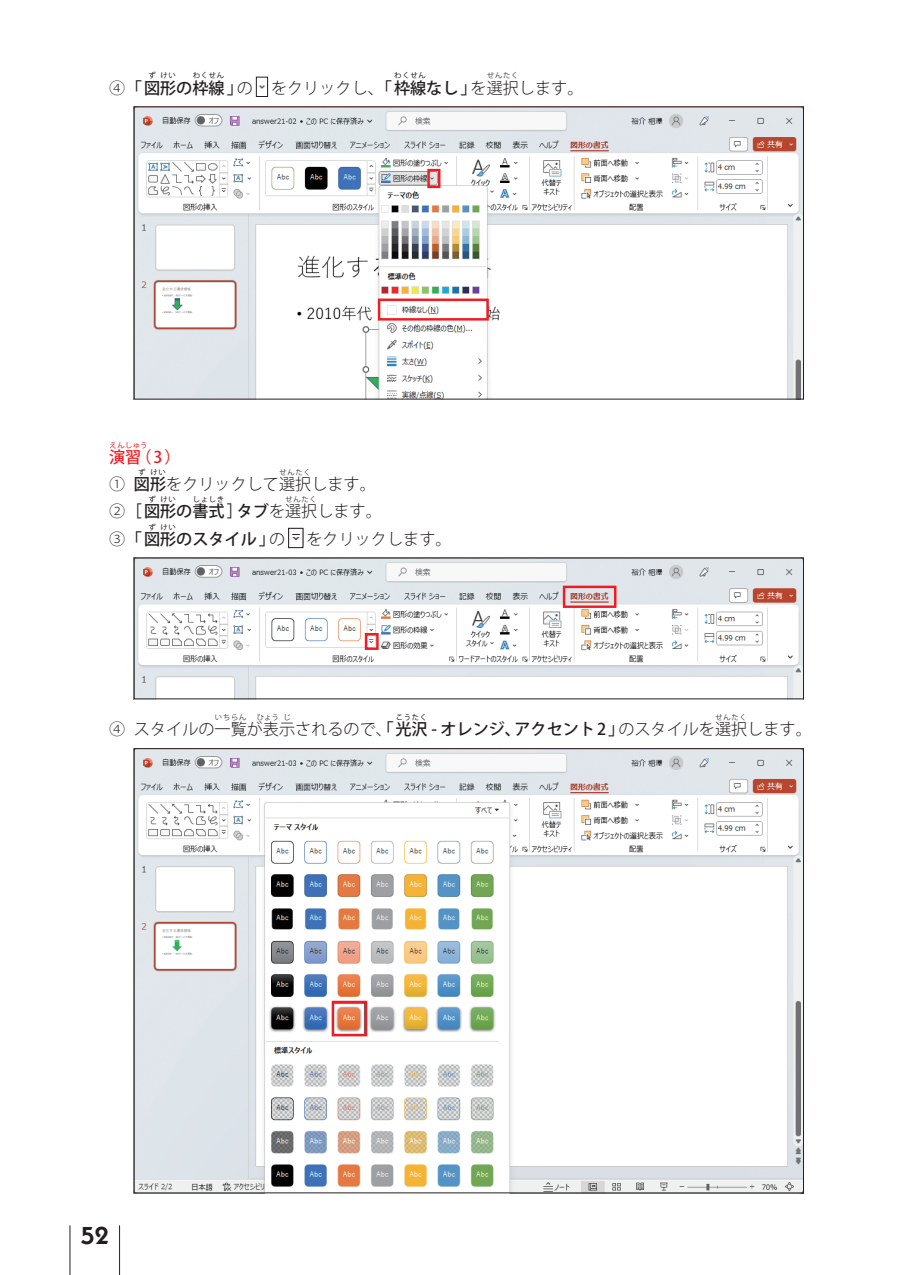
<style>
.page{position:relative;width:903px;height:1275px;background:#fff}
.page>*{position:absolute;margin:0;border:0;box-sizing:border-box;transform-origin:0 0}
.t1{font:600 24.85px "Itc Kabel";color:#231f20}
.t2{font:300 16.1px/27.3px "Koz Go Pro";color:#231f20}
.t3{font:500 16.1px "Koz Go Pro";color:#231f20}
.t4{font:500 16.1px "Koz Go Pro";color:#ee1d23}
.t5{font:500 7.52px "Koz Go Pro";letter-spacing:.085em;color:#231f20}
.t6{font:300 7.52px "Koz Go Pro";letter-spacing:.085em;color:#231f20}
.t7{font:500 7.52px "Koz Go Pro";letter-spacing:.02em;color:#ee1d23}
.s1{font-weight:500}
.s2{font-weight:500;color:#ee1d23}
.s3{font-weight:300}
</style>
<div class="page">
<hr style="left:69px;top:1225px;width:1px;height:50px;background:#231f20">
<hr style="left:119px;top:1225px;width:1px;height:50px;background:#231f20">
<img style="left:259px;top:85px;width:6px;height:4px">
<div style="left:256px;top:77px;width:12px;height:20px;border:1px solid #231f20"></div>
<img style="left:136px;top:109px;width:666px;height:288px">
<img style="left:292px;top:534px;width:8px;height:6px">
<div style="left:288px;top:528px;width:15px;height:20px;border:1px solid #231f20"></div>
<img style="left:136px;top:560px;width:666px;height:137px">
<img style="left:136px;top:750px;width:666px;height:441px">
<div style="left:427px;top:169px;width:13px;height:19px;border:2px solid #ee1d23"></div>
<div style="left:378px;top:299px;width:111px;height:22px;border:2px solid #ee1d23"></div>
<div style="left:563px;top:586px;width:53px;height:22px;border:2px solid #ee1d23"></div>
<div style="left:365px;top:633px;width:14px;height:17px;border:2px solid #ee1d23"></div>
<div style="left:332px;top:1001px;width:35px;height:35px;border:2px solid #ee1d23"></div>
<p class="t5" style="left:148px;top:71px;width:9px">ず</p>
<p class="t5" style="left:160px;top:71px;width:17px">けい</p>
<p class="t5" style="left:193px;top:71px;width:33px">わくせん</p>
<p class="t5" style="left:394px;top:71px;width:33px">わくせん</p>
<p class="t6" style="left:487px;top:71px;width:33px">せんたく</p>
<p class="t2" style="left:109px;top:74px;width:476px">④ <span class="s1">「図形の枠線」</span>の をクリックし、<span class="s1">「枠線なし」</span>を選択します。</p>
<p class="t7" style="left:109px;top:440px;width:40px">えんしゅう</p>
<p class="t2" style="left:109px;top:443px;width:268px;text-indent:26px"><span class="s2">（3）<br></span>① <span class="s1">図形</span>をクリックして選択します。</p>
<p class="t4" style="left:109px;top:447px;width:34px">演習</p>
<p class="t5" style="left:138px;top:467px;width:9px">ず</p>
<p class="t5" style="left:150px;top:467px;width:17px">けい</p>
<p class="t6" style="left:279px;top:467px;width:33px">せんたく</p>
<p class="t3" style="left:109px;top:501px;width:274px"><span class="s3">②</span> ［図形の書式］タブ<span class="s3">を選択します。</span></p>
<p class="t5" style="left:148px;top:495px;width:9px">ず</p>
<p class="t5" style="left:160px;top:495px;width:17px">けい</p>
<p class="t5" style="left:193px;top:495px;width:33px">しょしき</p>
<p class="t6" style="left:285px;top:495px;width:33px">せんたく</p>
<p class="t3" style="left:109px;top:528px;width:177px"><span class="s3">③</span> 「図形のスタイル」<span class="s3">の</span></p>
<p class="t5" style="left:148px;top:522px;width:9px">ず</p>
<p class="t5" style="left:160px;top:522px;width:17px">けい</p>
<p class="t2" style="left:306px;top:525px;width:147px">をクリックします。</p>
<p class="t6" style="left:215px;top:713px;width:33px">いちらん</p>
<p class="t6" style="left:257px;top:713px;width:24px">ひょう</p>
<p class="t6" style="left:283px;top:713px;width:9px">じ</p>
<p class="t5" style="left:396px;top:713px;width:33px">こうたく</p>
<p class="t6" style="left:715px;top:713px;width:33px">せんたく</p>
<p class="t2" style="left:109px;top:716px;width:704px">④ スタイルの一覧が表示されるので、<span class="s1">「光沢 - オレンジ、アクセント 2 」</span>のスタイルを選択します。</p>
<h1 class="t1" style="left:81px;top:1221px;width:29px">52</h1>
</div>
